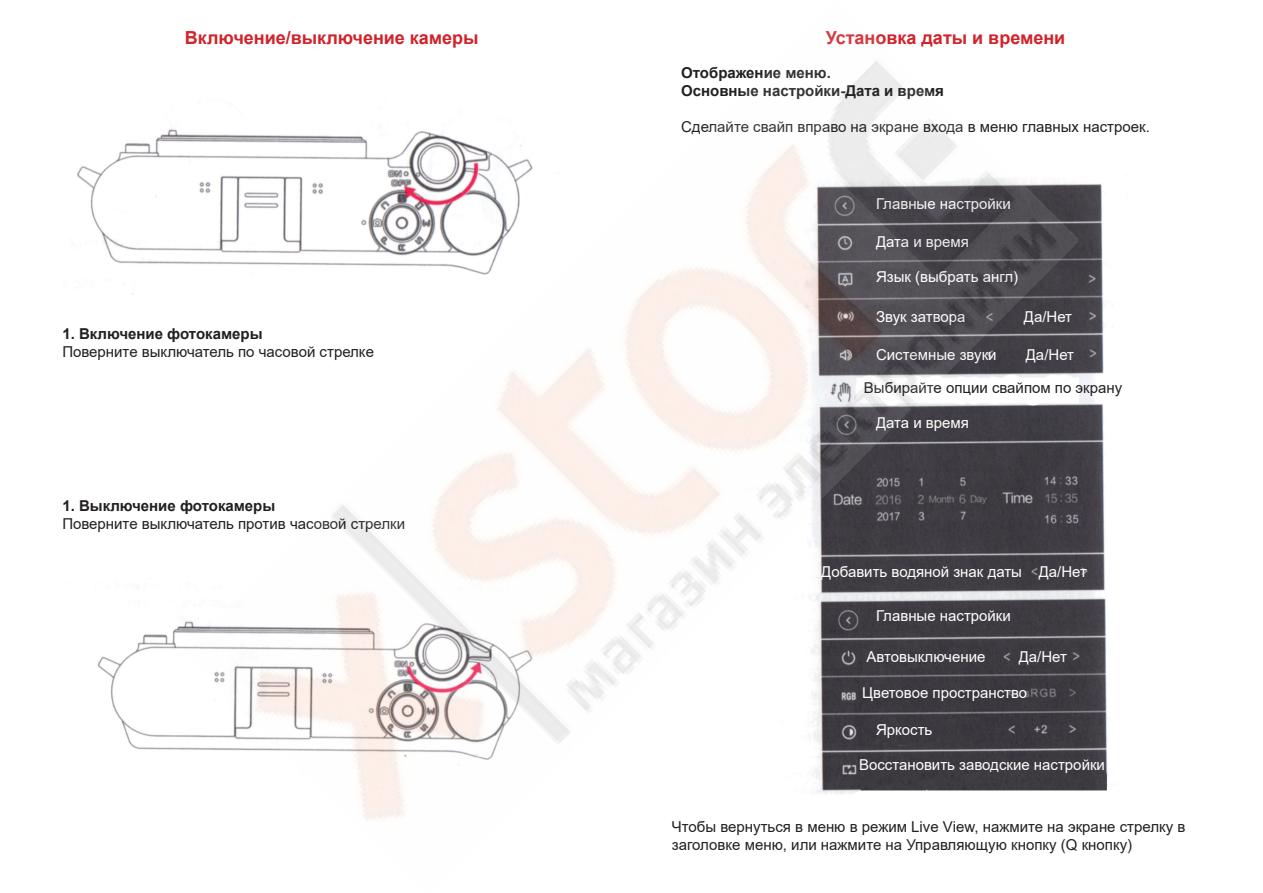
<style>
.page{position:relative;width:1263px;height:893px;background:#fff}
.page>*{position:absolute;margin:0;border:0;box-sizing:border-box;transform-origin:0 0}
.t1{font:700 18px "Arial";color:#d1232a}
.t2{font:15px/18px "Arial";color:#231f20}
.t3{font:15px "Arial";color:#fff}
.t4{font:700 15px/18px "Arial";color:#231f20}
</style>
<div class="page">
<img style="left:72px;top:127px;width:113px;height:168px">
<img style="left:97px;top:587px;width:88px;height:163px">
<img style="left:1078px;top:184px;width:35px;height:607px">
<img style="left:185px;top:61px;width:893px;height:760px">
<p class="t1" style="left:185px;top:25px;width:295px">Включение/выключение камеры</p>
<p class="t4" style="left:62px;top:325px;width:202px">1. Включение фотокамеры</p>
<p class="t2" style="left:62px;top:343px;width:313px">Поверните выключатель по часовой стрелке</p>
<p class="t4" style="left:62px;top:497px;width:214px">1. Выключение фотокамеры</p>
<p class="t2" style="left:62px;top:515px;width:344px">Поверните выключатель против часовой стрелки</p>
<p class="t1" style="left:826px;top:25px;width:241px">Установка даты и времени</p>
<p class="t4" style="left:681px;top:64px;width:264px">Отображение меню.<br>Основные настройки-Дата и время</p>
<p class="t2" style="left:681px;top:118px;width:470px">Сделайте свайп вправо на экране входа в меню главных настроек.</p>
<p class="t3" style="left:876px;top:194px;width:136px">Главные настройки</p>
<p class="t3" style="left:876px;top:231px;width:95px">Дата и время</p>
<p class="t3" style="left:876px;top:266px;width:144px">Язык (выбрать англ)</p>
<p class="t3" style="left:876px;top:306px;width:91px">Звук затвора</p>
<p class="t3" style="left:1024px;top:306px;width:50px">Да/Нет</p>
<p class="t3" style="left:876px;top:345px;width:122px">Системные звуки</p>
<p class="t3" style="left:1026px;top:345px;width:50px">Да/Нет</p>
<p class="t2" style="left:864px;top:378px;width:260px">Выбирайте опции свайпом по экрану</p>
<p class="t3" style="left:876px;top:412px;width:95px">Дата и время</p>
<p class="t3" style="left:821px;top:561px;width:267px">Добавить водяной знак даты Да/Нет</p>
<p class="t3" style="left:876px;top:605px;width:136px">Главные настройки</p>
<p class="t3" style="left:866px;top:646px;width:121px">Автовыключение</p>
<p class="t3" style="left:1019px;top:646px;width:50px">Да/Нет</p>
<p class="t3" style="left:862px;top:682px;width:167px">Цветовое пространство</p>
<p class="t3" style="left:876px;top:719px;width:58px">Яркость</p>
<p class="t3" style="left:859px;top:755px;width:247px">Восстановить заводские настройки</p>
<p class="t2" style="left:672px;top:817px;width:515px">Чтобы вернуться в меню в режим Live View, нажмите на экране стрелку в заголовке меню, или нажмите на Управляющую кнопку (Q кнопку)</p>
</div>
